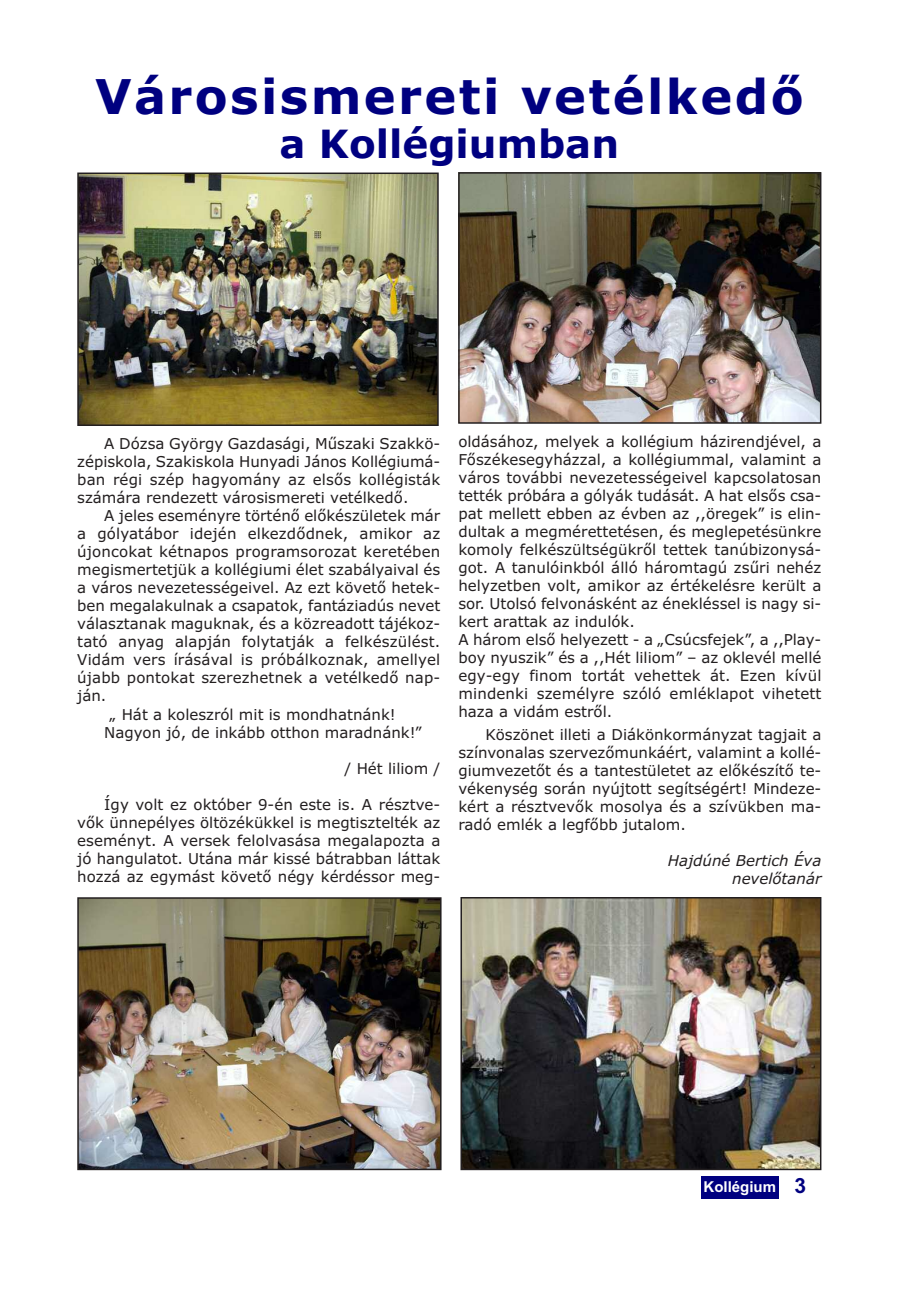
<style>
.page{position:relative;width:920px;height:1290px;background:#fff}
.page>*{position:absolute;margin:0;border:0;box-sizing:border-box;transform-origin:0 0}
.t1{font:700 48px "Verdana";letter-spacing:.05em;color:#000080}
.t2{font:700 39px "Verdana";color:#000080}
.t3{font:15px/18px "Verdana";color:#231f20;text-align:justify}
.t4{font:italic 15px/18px "Verdana";color:#231f20;text-align:right}
.t5{font:700 15px "Arial";color:#fff}
.s1{font-size:21px;color:#000080}
</style>
<div class="page">
<div style="left:701px;top:1176px;width:77px;height:23px;background:#000080"></div>
<img style="left:461px;top:175px;width:357px;height:246px">
<div style="left:458px;top:172px;width:363px;height:252px;border:2px solid #231f20"></div>
<img style="left:80px;top:900px;width:359px;height:267px">
<div style="left:77px;top:897px;width:365px;height:273px;border:2px solid #231f20"></div>
<img style="left:80px;top:176px;width:356px;height:247px">
<div style="left:77px;top:173px;width:362px;height:253px;border:2px solid #231f20"></div>
<img style="left:463px;top:900px;width:355px;height:267px">
<div style="left:460px;top:897px;width:361px;height:273px;border:2px solid #231f20"></div>
<h1 class="t1" style="left:95px;top:69px;width:710px">Városismereti vetélkedő</h1>
<h2 class="t2" style="left:280px;top:121px;width:341px">a Kollégiumban</h2>
<p class="t3" style="left:77px;top:435px;width:365px;text-indent:27px">A Dózsa György Gazdasági, Műszaki Szakkö&shy;zépiskola, Szakiskola Hunyadi János Kollégiumá&shy;ban régi szép hagyomány az elsős kollégisták számára rendezett városismereti vetélkedő.</p>
<p class="t3" style="left:104px;top:507px;width:338px">A jeles eseményre történő előkészületek már</p>
<p class="t3" style="left:77px;top:525px;width:365px">a gólyatábor idején elkezdődnek, amikor az</p>
<p class="t3" style="left:77px;top:543px;width:365px">újoncokat kétnapos programsorozat keretében</p>
<p class="t3" style="left:77px;top:561px;width:365px">megismertetjük a kollégiumi élet szabályaival és</p>
<p class="t3" style="left:77px;top:579px;width:365px">a város nevezetességeivel. Az ezt követő hetek-</p>
<p class="t3" style="left:77px;top:597px;width:365px">ben megalakulnak a csapatok, fantáziadús nevet</p>
<p class="t3" style="left:77px;top:615px;width:365px">választanak maguknak, és a közreadott tájékoz-</p>
<p class="t3" style="left:77px;top:633px;width:365px">tató anyag alapján folytatják a felkészülést.</p>
<p class="t3" style="left:77px;top:651px;width:365px">Vidám vers írásával is próbálkoznak, amellyel</p>
<p class="t3" style="left:77px;top:669px;width:365px">újabb pontokat szerezhetnek a vetélkedő nap-</p>
<p class="t3" style="left:77px;top:687px;width:31px">ján.</p>
<p class="t3" style="left:110px;top:705px;width:288px">„ Hát a koleszról mit is mondhatnánk!</p>
<p class="t3" style="left:104px;top:723px;width:319px">Nagyon jó, de inkább otthon maradnánk!”</p>
<p class="t3" style="left:345px;top:759px;width:97px">/ Hét liliom /</p>
<p class="t3" style="left:77px;top:795px;width:365px;text-indent:27px">Így volt ez október 9-én este is. A résztve&shy;vők ünnepélyes öltözékükkel is megtisztelték az eseményt. A versek felolvasása megalapozta a jó hangulatot. Utána már kissé bátrabban láttak hozzá az egymást követő négy kérdéssor meg-</p>
<p class="t3" style="left:458px;top:433px;width:365px;text-align:left">oldásához, melyek a kollégium házirendjével, a Főszékesegyházzal, a kollégiummal, valamint a város további nevezetességeivel kapcsolatosan tették próbára a gólyák tudását. A hat elsős csa&shy;pat mellett ebben az évben az ,,öregek” is elin&shy;dultak a megmérettetésen, és meglepetésünkre komoly felkészültségükről tettek tanúbizonysá&shy;got. A tanulóinkból álló háromtagú zsűri nehéz helyzetben volt, amikor az értékelésre került a sor. Utolsó felvonásként az énekléssel is nagy si&shy;kert arattak az indulók.<br>A három első helyezett - a „Csúcsfejek”, a ,,Play&shy;boy nyuszik” és a ,,Hét liliom” – az oklevél mellé egy-egy finom tortát vehettek át. Ezen kívül mindenki személyre szóló emléklapot vihetett haza a vidám estről.</p>
<p class="t3" style="left:458px;top:725px;width:365px;text-indent:27px">Köszönet illeti a Diákönkormányzat tagjait a színvonalas szervezőmunkáért, valamint a kollé&shy;giumvezetőt és a tantestületet az előkészítő te&shy;vékenység során nyújtott segítségért! Mindeze&shy;kért a résztvevők mosolya és a szívükben ma&shy;radó emlék a legfőbb jutalom.</p>
<p class="t4" style="left:668px;top:851px;width:155px">Hajdúné Bertich Éva nevelőtanár</p>
<p class="t5" style="left:703px;top:1178px;width:104px">Kollégium <span class="s1">3</span></p>
</div>
